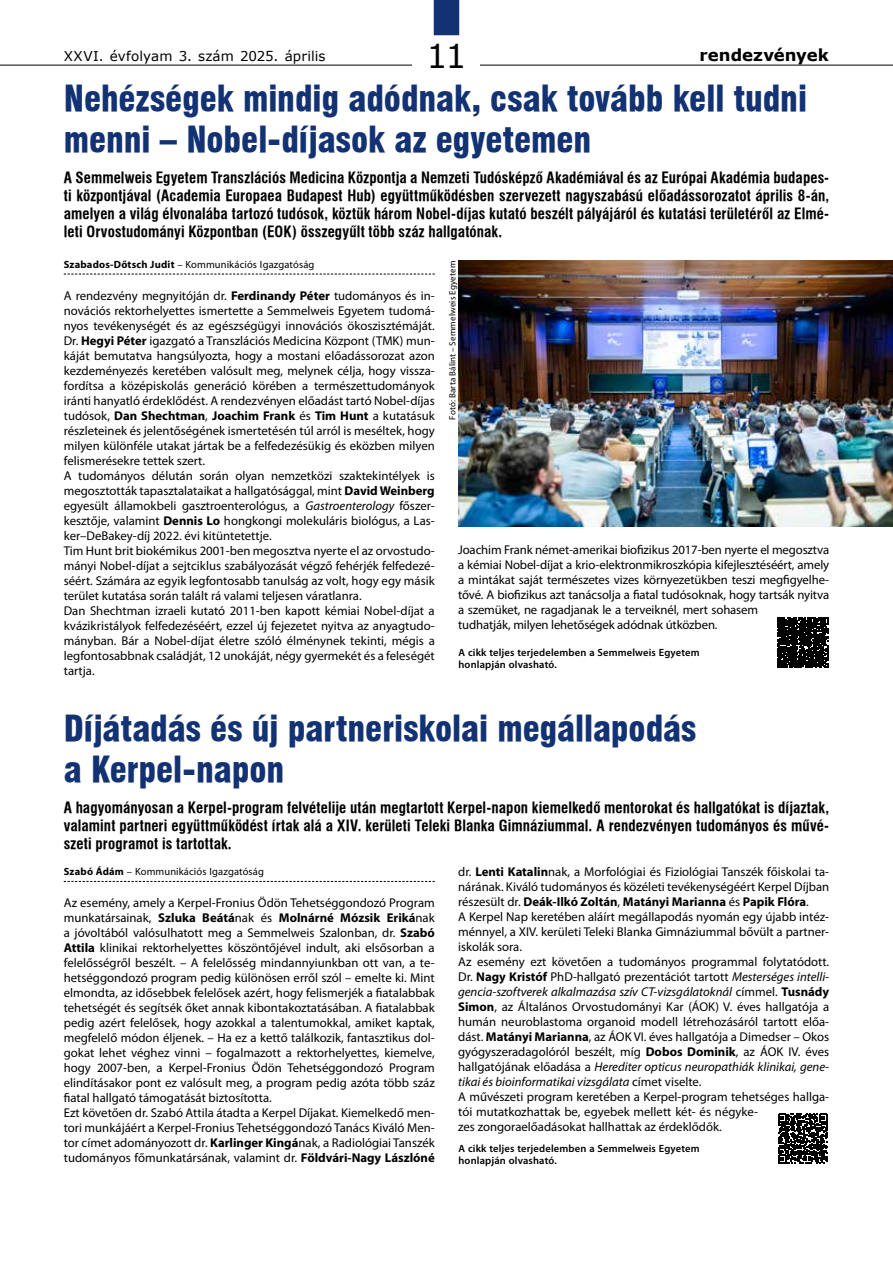
<style>
.page{position:relative;width:893px;height:1263px;background:#fff}
.page>*{position:absolute;margin:0;border:0;box-sizing:border-box;transform-origin:0 0}
.t1{font:34.5px/41.4px "Swiss 721 Blk Cn PFL";letter-spacing:-.005em;color:#123274}
.t2{font:33px "Verdana";color:#000}
.t3{font:700 16.5px "Verdana";letter-spacing:.005em;color:#000}
.t4{font:700 15px/18px "Swiss 721 Cn PFL";letter-spacing:.01em;color:#000;text-align:justify}
.t5{font:13.5px "Verdana";letter-spacing:.005em;color:#000}
.t6{font:12.75px/15px "Myriad Pro";color:#000}
.t7{font:600 10.5px/12px "Myriad Pro";letter-spacing:.015em;color:#000}
.t8{font:10.5px "Myriad Pro";letter-spacing:.01em;color:#000}
.t9{font:9px "Myriad Pro";letter-spacing:.015em;color:#000}
.s1{font-weight:700}
.s2{font-style:italic}
</style>
<div class="page">
<hr style="left:0;top:65px;width:893px;height:1px;background:#000">
<div style="left:413px;top:32px;width:67px;height:45px;background:#fff"></div>
<svg style="left:434px;top:0;width:25px;height:35px"></svg>
<svg style="left:64px;top:274px;width:371px;height:1px"></svg>
<img style="left:458px;top:260px;width:435px;height:266px">
<svg style="left:64px;top:881px;width:371px;height:1px"></svg>
<svg style="left:778px;top:1114px;width:49px;height:49px"></svg>
<svg style="left:777px;top:617px;width:51px;height:51px;background:#151515"></svg>
<p class="t5" style="left:64px;top:47px;width:263px">XXVI. évfolyam 3. szám 2025. április</p>
<h2 class="t2" style="left:427px;top:35px;width:41px">11</h2>
<p class="t3" style="left:699px;top:44px;width:131px">rendezvények</p>
<h1 class="t1" style="left:64px;top:78px;width:745px">Nehézségek mindig adódnak, csak tovább kell tudni menni – Nobel-díjasok az egyetemen</h1>
<p class="t4" style="left:64px;top:169px;width:767px">A Semmelweis Egyetem Transzlációs Medicina Központja a Nemzeti Tudósképző Akadémiával és az Európai Akadémia budapes&shy;ti központjával (Academia Europaea Budapest Hub) együttműködésben szervezett nagyszabású előadássorozatot április 8-án, amelyen a világ élvonalába tartozó tudósok, köztük három Nobel-díjas kutató beszélt pályájáról és kutatási területéről az Elmé&shy;leti Orvostudományi Központban (EOK) összegyűlt több száz hallgatónak.</p>
<p class="t8" style="left:64px;top:258px;width:252px"><span class="s1">Szabados-Dőtsch Judit</span> – Kommunikációs Igazgatóság</p>
<p class="t6" style="left:64px;top:288px;width:373px">A rendezvény megnyitóján dr. <span class="s1">Ferdinandy Péter</span> tudományos és in&shy;novációs rektorhelyettes ismertette a Semmelweis Egyetem tudomá&shy;nyos tevékenységét és az egészségügyi innovációs ökoszisztémáját.<br>Dr. <span class="s1">Hegyi Péter</span> igazgató a Transzlációs Medicina Központ (TMK) mun&shy;káját bemutatva hangsúlyozta, hogy a mostani előadássorozat azon kezdeményezés keretében valósult meg, melynek célja, hogy vissza&shy;fordítsa a középiskolás generáció körében a természettudományok iránti hanyatló érdeklődést. A rendezvényen előadást tartó Nobel-díjas tudósok, <span class="s1">Dan Shechtman</span>, <span class="s1">Joachim Frank</span> és <span class="s1">Tim Hunt</span> a kutatásuk részleteinek és jelentőségének ismertetésén túl arról is meséltek, hogy milyen különféle utakat jártak be a felfedezésükig és eközben milyen felismerésekre tettek szert.<br>A tudományos délután során olyan nemzetközi szaktekintélyek is megosztották tapasztalataikat a hallgatósággal, mint <span class="s1">David Weinberg </span>egyesült államokbeli gasztroenterológus, a <span class="s2">Gastroenterology</span> főszer&shy;kesztője, valamint <span class="s1">Dennis Lo</span> hongkongi molekuláris biológus, a Las&shy;ker–DeBakey-díj 2022. évi kitüntetettje.<br>Tim Hunt brit biokémikus 2001-ben megosztva nyerte el az orvostudo&shy;mányi Nobel-díjat a sejtciklus szabályozását végző fehérjék felfedezé&shy;séért. Számára az egyik legfontosabb tanulság az volt, hogy egy másik terület kutatása során talált rá valami teljesen váratlanra.<br>Dan Shechtman izraeli kutató 2011-ben kapott kémiai Nobel-díjat a kvázikristályok felfedezéséért, ezzel új fejezetet nyitva az anyagtudo&shy;mányban. Bár a Nobel-díjat életre szóló élménynek tekinti, mégis a legfontosabbnak családját, 12 unokáját, négy gyermekét és a feleségét tartja.</p>
<p class="t9" style="left:447px;top:420px;width:160px;rotate:-90deg">Fotó: Barta Bálint – Semmelweis Egyetem</p>
<p class="t6" style="left:458px;top:542px;width:372px">Joachim Frank német-amerikai biofizikus 2017-ben nyerte el megosztva a kémiai Nobel-díjat a krio-elektronmikroszkópia kifejlesztéséért, amely a mintákat saját természetes vizes környezetükben teszi megfigyelhe&shy;tővé. A biofizikus azt tanácsolja a fiatal tudósoknak, hogy tartsák nyitva a szemüket, ne ragadjanak le a terveiknél, mert sohasem<br>tudhatják, milyen lehetőségek adódnak útközben.</p>
<p class="t7" style="left:458px;top:646px;width:243px">A cikk teljes terjedelemben a Semmelweis Egyetem honlapján olvasható.</p>
<h1 class="t1" style="left:64px;top:707px;width:634px">Díjátadás és új partneriskolai megállapodás a Kerpel-napon</h1>
<p class="t4" style="left:64px;top:798px;width:767px">A hagyományosan a Kerpel-program felvételije után megtartott Kerpel-napon kiemelkedő mentorokat és hallgatókat is díjaztak, valamint partneri együttműködést írtak alá a XIV. kerületi Teleki Blanka Gimnáziummal. A rendezvényen tudományos és művé&shy;szeti programot is tartottak.</p>
<p class="t8" style="left:64px;top:865px;width:202px"><span class="s1">Szabó Ádám</span> – Kommunikációs Igazgatóság</p>
<p class="t6" style="left:64px;top:895px;width:373px">Az esemény, amely a Kerpel-Fronius Ödön Tehetséggondozó Program munkatársainak, <span class="s1">Szluka Beátá</span>nak és <span class="s1">Molnárné Mózsik Eriká</span>nak a jóvoltából valósulhatott meg a Semmelweis Szalonban, dr. <span class="s1">Szabó Attila</span> klinikai rektorhelyettes köszöntőjével indult, aki elsősorban a felelősségről beszélt. – A felelősség mindannyiunkban ott van, a te&shy;hetséggondozó program pedig különösen erről szól – emelte ki. Mint elmondta, az idősebbek felelősek azért, hogy felismerjék a fiatalabbak tehetségét és segítsék őket annak kibontakoztatásában. A fiatalabbak pedig azért felelősek, hogy azokkal a talentumokkal, amiket kaptak, megfelelő módon éljenek. – Ha ez a kettő találkozik, fantasztikus dol&shy;gokat lehet véghez vinni – fogalmazott a rektorhelyettes, kiemelve, hogy 2007-ben, a Kerpel-Fronius Ödön Tehetséggondozó Program elindításakor pont ez valósult meg, a program pedig azóta több száz fiatal hallgató támogatását biztosította.<br>Ezt követően dr. Szabó Attila átadta a Kerpel Díjakat. Kiemelkedő men&shy;tori munkájáért a Kerpel-Fronius Tehetséggondozó Tanács Kiváló Men&shy;tor címet adományozott dr. <span class="s1">Karlinger Kingá</span>nak, a Radiológiai Tanszék tudományos főmunkatársának, valamint dr. <span class="s1">Földvári-Nagy Lászlóné</span></p>
<p class="t6" style="left:458px;top:864px;width:373px">dr. <span class="s1">Lenti Katalin</span>nak, a Morfológiai és Fiziológiai Tanszék főiskolai ta&shy;nárának. Kiváló tudományos és közéleti tevékenységéért Kerpel Díjban részesült dr. <span class="s1">Deák-Ilkó Zoltán</span>, <span class="s1">Matányi Marianna</span> és <span class="s1">Papik Flóra</span>.<br>A Kerpel Nap keretében aláírt megállapodás nyomán egy újabb intéz&shy;ménnyel, a XIV. kerületi Teleki Blanka Gimnáziummal bővült a partner&shy;iskolák sora.<br>Az esemény ezt követően a tudományos programmal folytatódott.<br>Dr. <span class="s1">Nagy Kristóf</span> PhD-hallgató prezentációt tartott <span class="s2">Mesterséges intelli&shy;gencia-szoftverek alkalmazása szív CT-vizsgálatoknál</span> címmel. <span class="s1">Tusnády Simon</span>, az Általános Orvostudományi Kar (ÁOK) V. éves hallgatója a humán neuroblastoma organoid modell létrehozásáról tartott előa&shy;dást. <span class="s1">Matányi Marianna</span>, az ÁOK VI. éves hallgatója a Dimedser – Okos gyógyszeradagolóról beszélt, míg <span class="s1">Dobos Dominik</span>, az ÁOK IV. éves hallgatójának előadása a <span class="s2">Herediter opticus neuropathiák klinikai, gene&shy;tikai és bioinformatikai vizsgálata</span> címet viselte.<br>A művészeti program keretében a Kerpel-program tehetséges hallga&shy;tói mutatkozhattak be, egyebek mellett két- és négyke-<br>zes zongoraelőadásokat hallhattak az érdeklődők.</p>
<p class="t7" style="left:458px;top:1142px;width:243px">A cikk teljes terjedelemben a Semmelweis Egyetem honlapján olvasható.</p>
</div>
